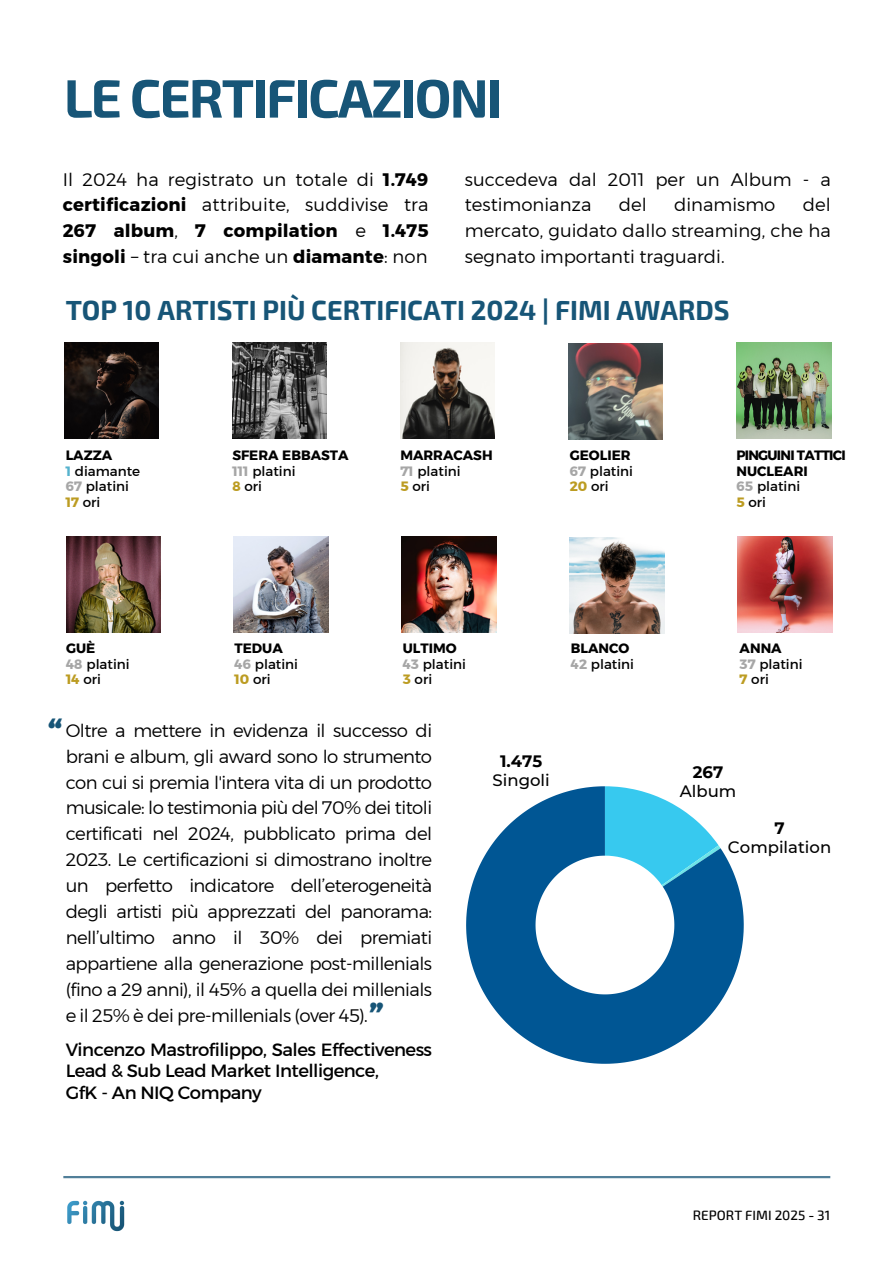
<style>
.page{position:relative;width:894px;height:1264px;background:#fff}
.page>*{position:absolute;margin:0;border:0;box-sizing:border-box;transform-origin:0 0}
.t1{font:700 54px "Exo 2";letter-spacing:-.035em;color:#175577}
.t2{font:30px "Kief Montaser Black";color:#175577}
.t3{font:700 27px "Exo 2";color:#175577}
.t4{font:18px/25.8px "Kief Montaser Light";color:#000;text-align:justify}
.t5{font:18px/21.5px "Kief Montaser Regular";letter-spacing:-.03em;color:#000}
.t6{font:500 16.5px/19.2px "Montserrat";color:#000;text-align:center}
.t7{font:13.5px/15.8px "Kief Montaser Regular";color:#000}
.t8{font:13.5px/15.8px "Kief Montaser Bold";color:#000}
.t9{font:500 13.5px "Exo 2";color:#000}
.t10{font:13.5px "Kief Montaser Bold";letter-spacing:-.055em;color:#000}
.s1{font-family:"Kief Montaser Bold"}
.s2{font-family:"Kief Montaser Bold";color:#55b2cd}
.s3{font-family:"Kief Montaser Bold";color:#a6a6a6}
.s4{font-family:"Kief Montaser Bold";color:#bc9c22}
.s5{color:#a6a6a6}
.s6{font-family:"Kief Montaser Regular"}
.s7{color:#bc9c22}
.s8{font-weight:700}
</style>
<div class="page">
<hr style="left:63px;top:1175px;width:767px;height:3px;background:#175577">
<img style="left:64px;top:343px;width:95px;height:95px">
<img style="left:232px;top:343px;width:95px;height:95px">
<img style="left:400px;top:343px;width:95px;height:95px">
<img style="left:568px;top:344px;width:94px;height:95px">
<img style="left:736px;top:343px;width:94px;height:95px">
<img style="left:66px;top:536px;width:95px;height:96px">
<img style="left:233px;top:536px;width:95px;height:96px">
<img style="left:401px;top:536px;width:95px;height:96px">
<img style="left:569px;top:537px;width:95px;height:96px">
<img style="left:737px;top:536px;width:95px;height:96px">
<svg style="left:466px;top:786px;width:277px;height:277px"></svg>
<img style="left:67px;top:1200px;width:58px;height:32px">
<h1 class="t1" style="left:64px;top:63px;width:440px">LE CERTIFICAZIONI</h1>
<p class="t4" style="left:63px;top:166px;width:367px">Il 2024 ha registrato un totale di <span class="s1">1.749 certificazioni</span> attribuite, suddivise tra <span class="s1">267 album</span>, <span class="s1">7 compilation</span> e <span class="s1">1.475 singoli</span> – tra cui anche un <span class="s1">diamante</span>: non</p>
<h4 class="t4" style="left:464px;top:166px;width:367px">succedeva dal 2011 per un Album - a testimonianza</h4>
<h4 class="t4" style="left:464px;top:192px;width:367px;text-indent:338px">del mercato, guidato dallo streaming, che ha segnato importanti traguardi.</h4>
<h4 class="t3" style="left:66px;top:293px;width:665px">TOP 10 ARTISTI PIÙ CERTIFICATI 2024 | FIMI AWARDS</h4>
<h4 class="t4" style="left:618px;top:192px;width:29px">del</h4>
<h4 class="t4" style="left:674px;top:192px;width:103px">dinamismo</h4>
<h2 class="t8" style="left:66px;top:447px;width:48px">LAZZA</h2>
<p class="t7" style="left:66px;top:463px;width:76px"><span class="s2">1</span> diamante</p>
<p class="t7" style="left:66px;top:478px;width:65px"><span class="s3">67</span> platini</p>
<p class="t7" style="left:66px;top:494px;width:36px"><span class="s4">17</span> ori</p>
<h6 class="t8" style="left:66px;top:640px;width:31px">GUÈ</h6>
<p class="t7" style="left:66px;top:656px;width:65px"><span class="s3">48</span> platini</p>
<p class="t7" style="left:66px;top:671px;width:36px"><span class="s4">14</span> ori</p>
<p class="t8" style="left:232px;top:447px;width:118px">SFERA EBBASTA<br><span class="s5">111</span> <span class="s6">platini<br></span><span class="s7">8</span> <span class="s6">ori</span></p>
<p class="t7" style="left:400px;top:447px;width:94px"><span class="s1">MARRACASH<br></span><span class="s3">71</span> platini<br><span class="s4">5</span> ori</p>
<p class="t7" style="left:569px;top:447px;width:65px"><span class="s1">GEOLIER<br></span><span class="s3">67</span> platini<br><span class="s4">20</span> ori</p>
<h6 class="t10" style="left:736px;top:447px;width:111px">PINGUINI TATTICI</h6>
<p class="t8" style="left:736px;top:463px;width:73px">NUCLEARI</p>
<h6 class="t7" style="left:736px;top:478px;width:65px"><span class="s3">65</span> platini</h6>
<p class="t7" style="left:736px;top:494px;width:31px"><span class="s4">5</span> ori</p>
<p class="t8" style="left:234px;top:640px;width:50px">TEDUA</p>
<p class="t7" style="left:234px;top:656px;width:65px"><span class="s3">46</span> platini</p>
<p class="t7" style="left:234px;top:671px;width:38px"><span class="s4">10</span> ori</p>
<p class="t8" style="left:402px;top:640px;width:55px">ULTIMO</p>
<p class="t7" style="left:402px;top:656px;width:65px"><span class="s3">43</span> platini</p>
<p class="t7" style="left:402px;top:671px;width:31px"><span class="s4">3</span> ori</p>
<p class="t8" style="left:570px;top:640px;width:60px">BLANCO</p>
<p class="t7" style="left:570px;top:656px;width:65px"><span class="s3">42</span> platini</p>
<p class="t8" style="left:739px;top:640px;width:44px">ANNA</p>
<p class="t7" style="left:739px;top:656px;width:64px"><span class="s3">37</span> platini</p>
<p class="t7" style="left:739px;top:671px;width:31px"><span class="s4">7</span> ori</p>
<p class="t2" style="left:48px;top:712px;width:16px">“</p>
<p class="t4" style="left:66px;top:717px;width:368px">Oltre a mettere in evidenza il successo di brani e album, gli award sono lo strumento con cui si premia l'intera vita di un prodotto musicale: lo testimonia più del 70% dei titoli certificati nel 2024, pubblicato prima del 2023. Le certificazioni si dimostrano inoltre un perfetto indicatore dell’eterogeneità degli artisti più apprezzati del panorama: nell’ultimo anno il 30% dei premiati appartiene alla generazione post-millenials (fino a 29 anni), il 45% a quella dei millenials e il 25% è dei pre-millenials (over 45).</p>
<p class="t5" style="left:66px;top:1038px;width:368px">Vincenzo Mastrofilippo, Sales Effectiveness<br>Lead &amp; Sub Lead Market Intelligence,<br>GfK - An NIQ Company</p>
<p class="t2" style="left:369px;top:996px;width:16px">”</p>
<p class="t6" style="left:492px;top:751px;width:59px"><span class="s8">1.475<br></span>Singoli</p>
<p class="t6" style="left:679px;top:762px;width:58px"><span class="s8">267<br></span>Album</p>
<p class="t6" style="left:727px;top:818px;width:105px"><span class="s8">7<br></span>Compilation</p>
<p class="t9" style="left:692px;top:1206px;width:139px">REPORT FIMI 2025 - 31</p>
</div>
